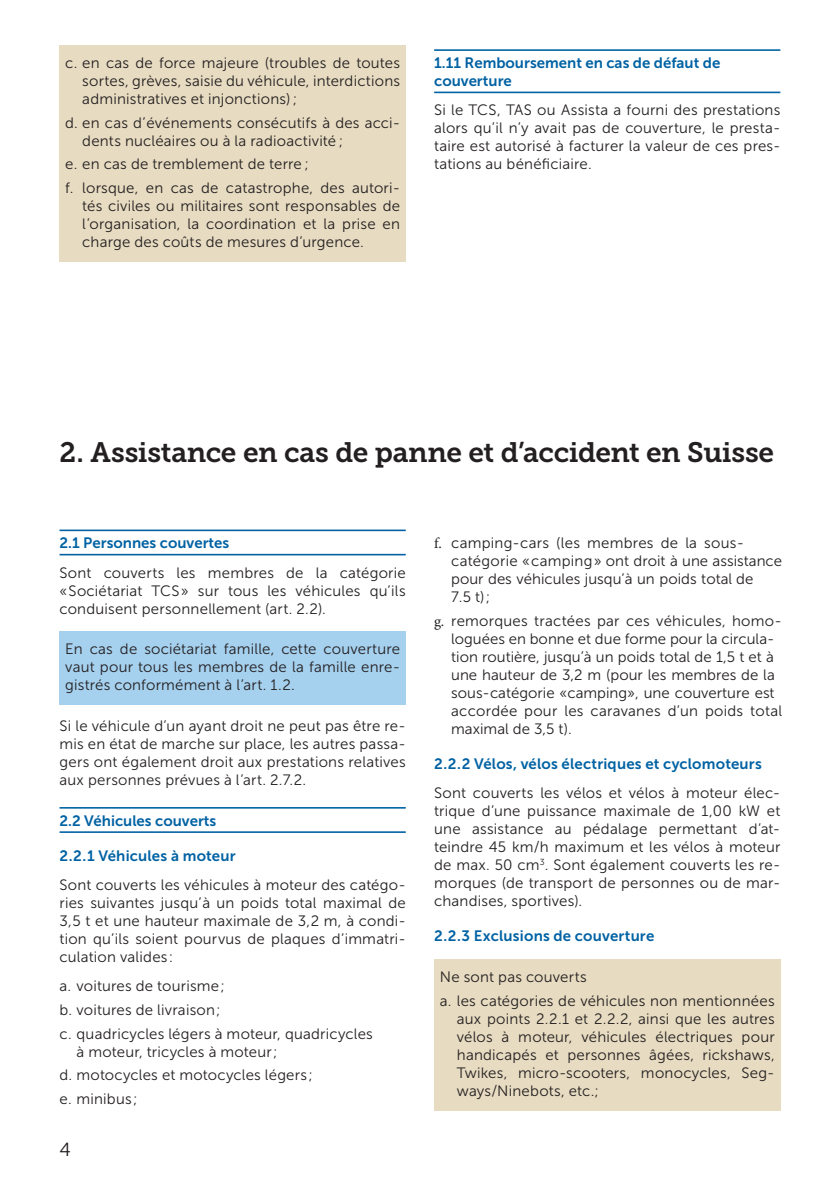
<style>
.page{position:relative;width:840px;height:1191px;background:#fff}
.page>*{position:absolute;margin:0;border:0;box-sizing:border-box;transform-origin:0 0}
.t1{font:28px "Museo Slab 700";letter-spacing:-.015em;color:#231f20}
.t2{font:19px "Museo Sans 300";color:#231f20}
.t3{font:15px/18px "Museo Sans 300";letter-spacing:.015em;color:#231f20;text-align:justify}
.t4{font:15px/18px "Museo Sans 700";color:#0062a3}
.s1{font-family:"Minion Pro"}
</style>
<div class="page">
<div style="left:59px;top:45px;width:346px;height:74px;background:#e7dbc1"></div>
<div style="left:59px;top:105px;width:346px;height:56px;background:#e7dbc1"></div>
<div style="left:59px;top:147px;width:346px;height:37px;background:#e7dbc1"></div>
<div style="left:59px;top:170px;width:346px;height:92px;background:#e7dbc1"></div>
<hr style="left:434px;top:49px;width:345px;height:2px;background:#0062a3">
<hr style="left:434px;top:92px;width:345px;height:1px;background:#0062a3">
<hr style="left:59px;top:529px;width:346px;height:2px;background:#0062a3">
<hr style="left:59px;top:554px;width:346px;height:1px;background:#0062a3">
<div style="left:59px;top:631px;width:346px;height:74px;background:#a5d0ee"></div>
<hr style="left:59px;top:807px;width:346px;height:1px;background:#0062a3">
<hr style="left:59px;top:831px;width:346px;height:2px;background:#0062a3">
<div style="left:434px;top:959px;width:345px;height:38px;background:#e7dbc1"></div>
<div style="left:434px;top:983px;width:345px;height:127px;background:#e7dbc1"></div>
<p class="t3" style="left:82px;top:54px;width:319px;text-indent:-17px">c. en cas de force majeure (troubles de toutes sortes, grèves, saisie du véhicule, interdictions administratives et injonctions) ;</p>
<p class="t3" style="left:82px;top:114px;width:319px;text-indent:-17px">d. en cas d’événements consécutifs à des acci&shy;dents nucléaires ou à la radioactivité ;</p>
<p class="t3" style="left:65px;top:152px;width:336px;line-height:23.6px">e. en cas de tremblement de terre ;<br>f. lorsque, en cas de catastrophe, des autori-</p>
<p class="t3" style="left:82px;top:197px;width:319px">tés civiles ou militaires sont responsables de l’organisation, la coordination et la prise en charge des coûts de mesures d’urgence.</p>
<p class="t4" style="left:434px;top:54px;width:287px">1.11 Remboursement en cas de défaut de couverture</p>
<p class="t3" style="left:434px;top:101px;width:347px">Si le TCS, TAS ou Assista a fourni des prestations alors qu’il n’y avait pas de couverture, le presta&shy;taire est autorisé à facturer la valeur de ces pres&shy;tations au bénéficiaire.</p>
<h1 class="t1" style="left:59px;top:436px;width:715px">2. Assistance en cas de panne et d’accident en Suisse</h1>
<p class="t4" style="left:59px;top:534px;width:171px">2.1 Personnes couvertes</p>
<p class="t3" style="left:59px;top:563px;width:347px">Sont couverts les membres de la catégorie «Sociétariat TCS» sur tous les véhicules qu’ils conduisent personnellement (art. 2.2).</p>
<p class="t3" style="left:65px;top:640px;width:336px">En cas de sociétariat famille, cette couverture vaut pour tous les membres de la famille enre&shy;gistrés conformément à l’art. 1.2.</p>
<p class="t3" style="left:59px;top:717px;width:347px">Si le véhicule d’un ayant droit ne peut pas être re&shy;mis en état de marche sur place, les autres passa&shy;gers ont également droit aux prestations relatives aux personnes prévues à l’art. 2.7.2.</p>
<p class="t4" style="left:59px;top:811px;width:158px">2.2 Véhicules couverts</p>
<p class="t4" style="left:59px;top:846px;width:177px">2.2.1 Véhicules à moteur</p>
<p class="t3" style="left:59px;top:876px;width:347px">Sont couverts les véhicules à moteur des catégo&shy;ries suivantes jusqu’à un poids total maximal de 3,5 t et une hauteur maximale de 3,2 m, à condi&shy;tion qu’ils soient pourvus de plaques d’immatri&shy;culation valides:</p>
<p class="t3" style="left:59px;top:974px;width:314px;line-height:23.6px;text-align:left">a. voitures de tourisme;<br>b. voitures de livraison;<br>c. quadricycles légers à moteur, quadricycles</p>
<p class="t3" style="left:59px;top:1039px;width:254px;line-height:23.6px;text-align:left;text-indent:17px">à moteur, tricycles à moteur;<br>d. motocycles et motocycles légers; e. minibus;</p>
<p class="t2" style="left:59px;top:1139px;width:13px">4</p>
<p class="t3" style="left:451px;top:534px;width:332px;text-align:left;text-indent:-17px"><span class="s1">f.</span> camping-cars (les membres de la sous&shy;catégorie «camping» ont droit à une assistance pour des véhicules jusqu’à un poids total de<br>7.5 t);</p>
<p class="t3" style="left:451px;top:612px;width:332px;text-align:left;text-indent:-17px"><span class="s1">g.</span> remorques tractées par ces véhicules, homo&shy;loguées en bonne et due forme pour la circula&shy;tion routière, jusqu’à un poids total de 1,5 t et à une hauteur de 3,2 m (pour les membres de la sous-catégorie «camping», une couverture est accordée pour les caravanes d’un poids total maximal de 3,5 t).</p>
<p class="t4" style="left:434px;top:754px;width:329px">2.2.2 Vélos, vélos électriques et cyclomoteurs</p>
<p class="t3" style="left:434px;top:784px;width:347px">Sont couverts les vélos et vélos à moteur élec&shy;trique d’une puissance maximale de 1,00 kW et une assistance au pédalage permettant d’at&shy;teindre 45 km/h maximum et les vélos à moteur de max. 50 cm<sup>3</sup>. Sont également couverts les re&shy;morques (de transport de personnes ou de mar&shy;chandises, sportives).</p>
<p class="t4" style="left:434px;top:927px;width:221px">2.2.3 Exclusions de couverture</p>
<p class="t3" style="left:439px;top:965px;width:336px;line-height:23.6px">Ne sont pas couverts<br>a. les catégories de véhicules non mentionnées</p>
<p class="t3" style="left:456px;top:1009px;width:319px;text-align:left">aux points 2.2.1 et 2.2.2, ainsi que les autres vélos à moteur, véhicules électriques pour handicapés et personnes âgées, rickshaws, Twikes, micro-scooters, monocycles, Seg&shy;ways/Ninebots, etc.;</p>
</div>
